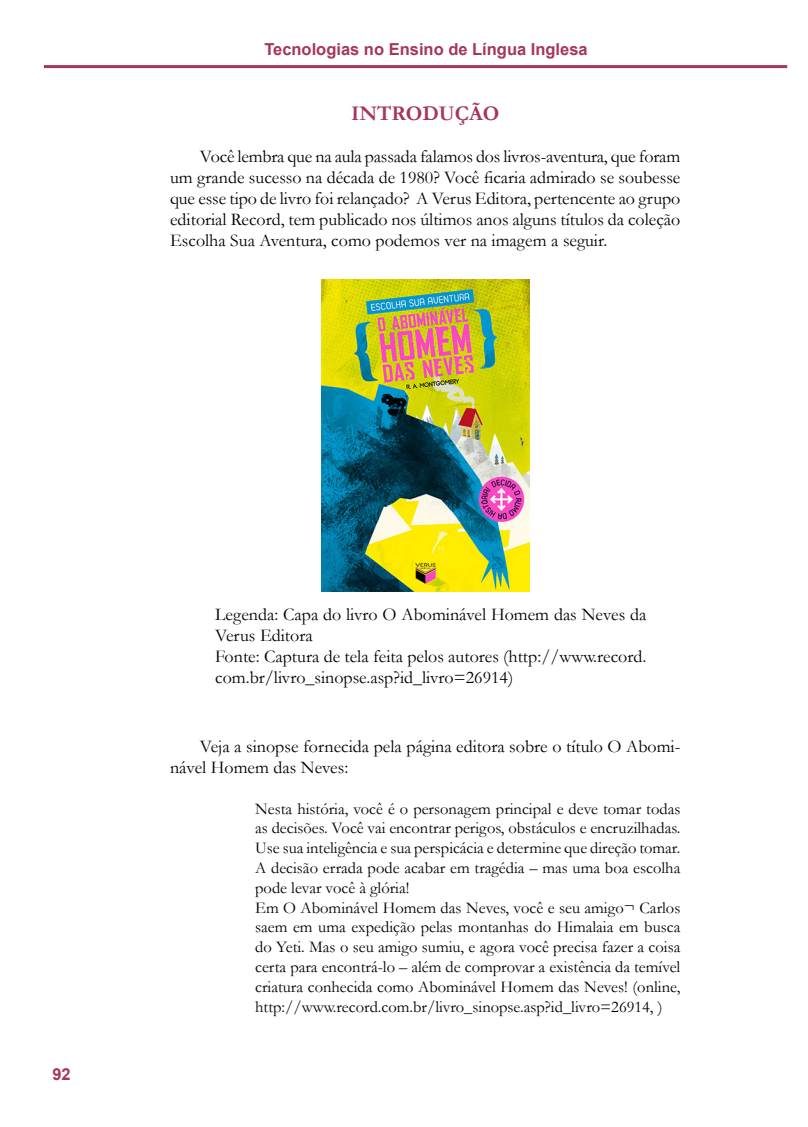
<style>
.page{position:relative;width:808px;height:1127px;background:#fff}
.page>*{position:absolute;margin:0;border:0;box-sizing:border-box;transform-origin:0 0}
.A_-_Entretitulos{font:700 21px "Garamond";color:#a5365d}
.A_-_Texto{font:18px/21px "Garamond";color:#000}
.A_-_Recuo{font:16.5px/19.8px "Garamond";color:#000;text-align:justify}
.t1{font:700 16.5px "Arial";color:#a5365d}
</style>
<div class="page">
<hr style="left:44px;top:65px;width:743px;height:3px;background:#a5365d">
<img style="left:321px;top:280px;width:208px;height:311px">
<p class="t1" style="left:264px;top:38px;width:325px">Tecnologias no Ensino de Língua Inglesa</p>
<p class="A_-_Entretitulos" style="left:351px;top:99px;width:150px">INTRODUÇÃO</p>
<p class="A_-_Texto" style="left:170px;top:145px;width:512px;text-align:justify;text-indent:30px">Você lembra que na aula passada falamos dos livros-aventura, que foram um grande sucesso na década de 1980? Você ficaria admirado se soubesse que esse tipo de livro foi relançado? A Verus Editora, pertencente ao grupo editorial Record, tem publicado nos últimos anos alguns títulos da coleção Escolha Sua Aventura, como podemos ver na imagem a seguir.</p>
<p class="t1" style="left:52px;top:1063px;width:20px">92</p>
<p class="A_-_Texto" style="left:215px;top:603px;width:433px">Legenda: Capa do livro O Abominável Homem das Neves da<br>Verus Editora</p>
<p class="A_-_Texto" style="left:215px;top:645px;width:433px">Fonte: Captura de tela feita pelos autores (http://www.record. com.br/livro_sinopse.asp?id_livro=26914)</p>
<p class="A_-_Texto" style="left:170px;top:735px;width:512px;text-indent:30px">Veja a sinopse fornecida pela página editora sobre o título O Abomi&shy;nável Homem das Neves:</p>
<p class="A_-_Recuo" style="left:255px;top:798px;width:427px">Nesta história, você é o personagem principal e deve tomar todas as decisões. Você vai encontrar perigos, obstáculos e encruzilhadas.<br>Use sua inteligência e sua perspicácia e determine que direção tomar.<br>A decisão errada pode acabar em tragédia – mas uma boa escolha pode levar você à glória!</p>
<p class="A_-_Recuo" style="left:255px;top:897px;width:427px">Em O Abominável Homem das Neves, você e seu amigo¬ Carlos saem em uma expedição pelas montanhas do Himalaia em busca do Yeti. Mas o seu amigo sumiu, e agora você precisa fazer a coisa certa para encontrá-lo – além de comprovar a existência da temível criatura conhecida como Abominável Homem das Neves! (online, http://www.record.com.br/livro_sinopse.asp?id_livro=26914, )</p>
</div>
